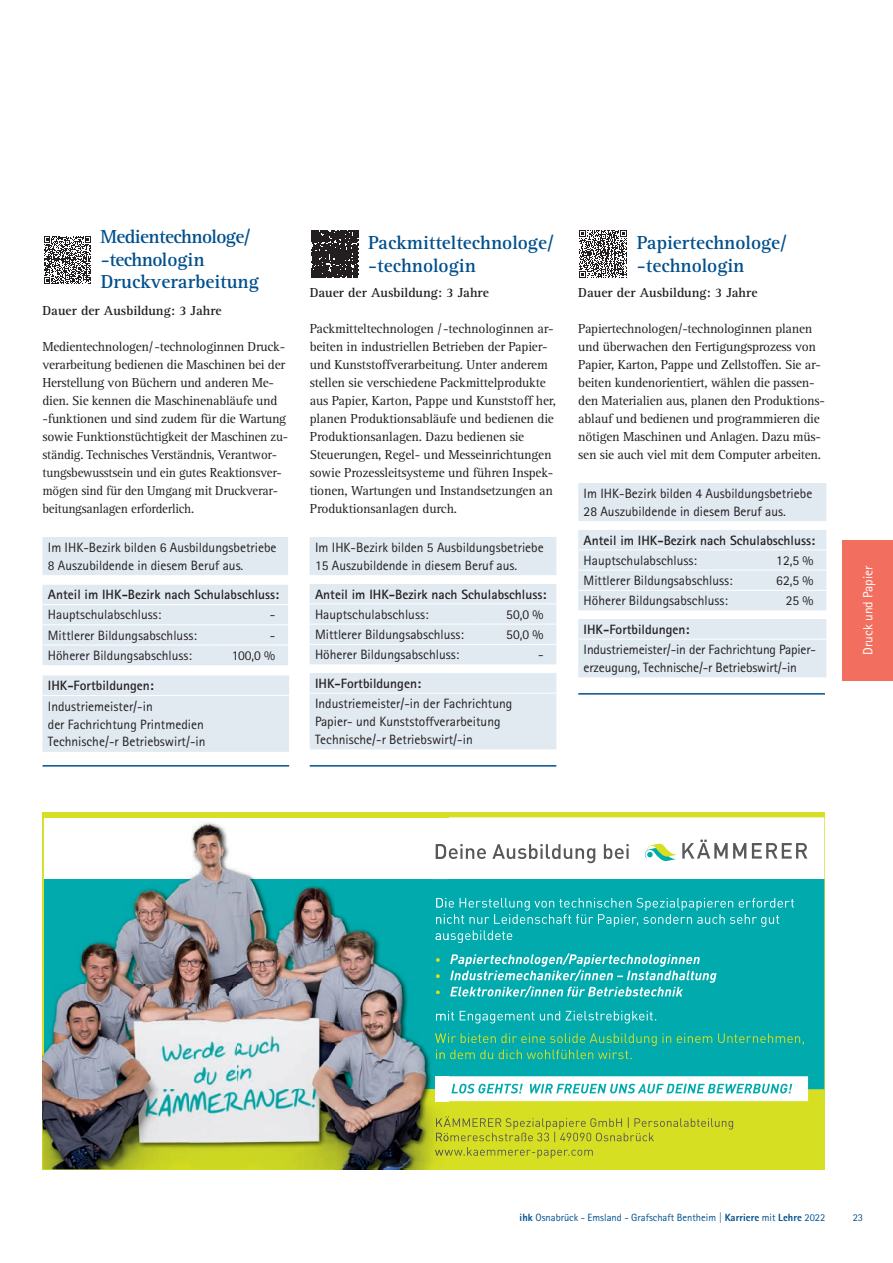
<style>
.page{position:relative;width:893px;height:1263px;background:#fff}
.page>*{position:absolute;margin:0;border:0;box-sizing:border-box;transform-origin:0 0}
.t1{font:700 19.5px/22.5px "Rotis Serif Std";color:#004f8c}
.t2{font:700 19.5px/22.5px "Rotis Serif Std";letter-spacing:-.03em;color:#004f8c}
.t3{font:13.5px/18px "Rotis Serif Std";letter-spacing:-.02em;color:#231f20}
.t4{font:13.5px/18px "Rotis Sans Serif Std";color:#231f20}
.t5{font:700 13.5px "Rotis Sans Serif Pro";color:#231f20}
.t6{font:700 13.5px "Rotis Serif Std";color:#231f20}
.t7{font:13.5px "Rotis Sans Serif Std";color:#fff}
.t8{font:10.5px "Rotis Sans Serif Std";color:#004f8c}
.s1{font-weight:800}
</style>
<div class="page">
<div style="left:842px;top:540px;width:51px;height:140px;background:#f26f5f"></div>
<hr style="left:43px;top:765px;width:246px;height:1px;background:#004f8c">
<svg style="left:44px;top:236px;width:47px;height:48px"></svg>
<svg style="left:43px;top:537px;width:245px;height:128px;background:#e3eaf2"></svg>
<hr style="left:43px;top:604px;width:169px;height:1px;background:#fff">
<hr style="left:212px;top:604px;width:76px;height:1px;background:#fff">
<hr style="left:43px;top:624px;width:169px;height:1px;background:#fff">
<hr style="left:212px;top:624px;width:76px;height:1px;background:#fff">
<hr style="left:43px;top:645px;width:169px;height:1px;background:#fff">
<hr style="left:212px;top:645px;width:76px;height:1px;background:#fff">
<div style="left:43px;top:675px;width:246px;height:77px;background:#e1e9f1"></div>
<hr style="left:43px;top:695px;width:246px;height:1px;background:#fff">
<hr style="left:310px;top:765px;width:246px;height:1px;background:#004f8c">
<svg style="left:311px;top:230px;width:47px;height:48px;background:#363334"></svg>
<div style="left:310px;top:537px;width:246px;height:212px;background:#e1e9f1"></div>
<svg style="left:310px;top:575px;width:246px;height:98px"></svg>
<hr style="left:310px;top:603px;width:170px;height:1px;background:#fff">
<hr style="left:480px;top:603px;width:76px;height:1px;background:#fff">
<hr style="left:310px;top:624px;width:170px;height:1px;background:#fff">
<hr style="left:480px;top:624px;width:76px;height:1px;background:#fff">
<hr style="left:310px;top:644px;width:170px;height:1px;background:#fff">
<hr style="left:480px;top:644px;width:76px;height:1px;background:#fff">
<hr style="left:310px;top:693px;width:170px;height:1px;background:#fff">
<hr style="left:480px;top:693px;width:76px;height:1px;background:#fff">
<hr style="left:578px;top:693px;width:247px;height:1px;background:#004f8c">
<svg style="left:579px;top:230px;width:48px;height:48px"></svg>
<div style="left:578px;top:483px;width:248px;height:194px;background:#e1e9f1"></div>
<svg style="left:578px;top:521px;width:248px;height:98px"></svg>
<hr style="left:578px;top:549px;width:172px;height:1px;background:#fff">
<hr style="left:750px;top:549px;width:76px;height:1px;background:#fff">
<hr style="left:578px;top:570px;width:172px;height:1px;background:#fff">
<hr style="left:750px;top:570px;width:76px;height:1px;background:#fff">
<hr style="left:578px;top:590px;width:172px;height:1px;background:#fff">
<hr style="left:750px;top:590px;width:76px;height:1px;background:#fff">
<hr style="left:578px;top:639px;width:172px;height:1px;background:#fff">
<hr style="left:750px;top:639px;width:76px;height:1px;background:#fff">
<svg style="left:43px;top:812px;width:782px;height:357px;fill:#d6df21"></svg>
<img style="left:444px;top:1101px;width:4px;height:68px">
<hr style="left:444px;top:1076px;width:4px;height:25px;background:#fff">
<hr style="left:43px;top:816px;width:401px;height:1px;background:#d6df21">
<img style="left:44px;top:818px;width:389px;height:4px">
<img style="left:44px;top:879px;width:400px;height:290px">
<hr style="left:43px;top:817px;width:401px;height:1px;background:#d6df21">
<div style="left:435px;top:1076px;width:9px;height:25px;background:#fff"></div>
<svg style="left:433px;top:817px;width:374px;height:259px"></svg>
<svg style="left:433px;top:1169px;width:15px;height:1px"></svg>
<svg style="left:435px;top:1116px;width:298px;height:42px;background:#c7cf27"></svg>
<img style="left:44px;top:822px;width:242px;height:57px">
<div style="left:286px;top:822px;width:147px;height:57px;background:#fff"></div>
<img style="left:43px;top:822px;width:1px;height:298px">
<img style="left:43px;top:1120px;width:292px;height:49px">
<img style="left:335px;top:1169px;width:98px;height:1px">
<h1 class="t2" style="left:100px;top:226px;width:160px">Medientechnologe/ -technologin<br>Druckverarbeitung</h1>
<p class="t6" style="left:43px;top:303px;width:181px">Dauer der Ausbildung: 3 Jahre</p>
<p class="t3" style="left:43px;top:338px;width:247px">Medientechnologen/-technologinnen Druck&shy;verarbeitung bedienen die Maschinen bei der Herstellung von Büchern und anderen Me&shy;dien. Sie kennen die Maschinenabläufe und -funktionen und sind zudem für die Wartung sowie Funktionstüchtigkeit der Maschinen zu&shy;ständig. Technisches Verständnis, Verantwor&shy;tungsbewusstsein und ein gutes Reaktionsver&shy;mögen sind für den Umgang mit Druckverar&shy;beitungsanlagen erforderlich.</p>
<p class="t4" style="left:48px;top:538px;width:230px">Im IHK-Bezirk bilden 6 Ausbildungsbetriebe<br>8 Auszubildende in diesem Beruf aus.</p>
<p class="t5" style="left:48px;top:586px;width:233px">Anteil im IHK-Bezirk nach Schulabschluss:</p>
<p class="t4" style="left:48px;top:606px;width:115px">Hauptschulabschluss:</p>
<p class="t4" style="left:270px;top:606px;width:7px">-</p>
<p class="t4" style="left:48px;top:626px;width:151px">Mittlerer Bildungsabschluss:</p>
<p class="t4" style="left:270px;top:626px;width:7px">-</p>
<p class="t4" style="left:48px;top:646px;width:146px">Höherer Bildungsabschluss:</p>
<p class="t4" style="left:232px;top:646px;width:45px">100,0 %</p>
<p class="t5" style="left:48px;top:677px;width:108px">IHK-Fortbildungen:</p>
<p class="t4" style="left:48px;top:697px;width:159px">Industriemeister/-in<br>der Fachrichtung Printmedien<br>Technische/-r Betriebswirt/-in</p>
<h1 class="t1" style="left:368px;top:232px;width:187px">Packmitteltechnologe/ -technologin</h1>
<p class="t6" style="left:310px;top:285px;width:181px">Dauer der Ausbildung: 3 Jahre</p>
<p class="t3" style="left:310px;top:320px;width:248px">Packmitteltechnologen /-technologinnen ar&shy;beiten in industriellen Betrieben der Papier&shy;und Kunststoffverarbeitung. Unter anderem stellen sie verschiedene Packmittelprodukte aus Papier, Karton, Pappe und Kunststoff her, planen Produktionsabläufe und bedienen die Produktionsanlagen. Dazu bedienen sie Steuerungen, Regel- und Messeinrichtungen sowie Prozessleitsysteme und führen Inspek&shy;tionen, Wartungen und Instandsetzungen an Produktionsanlagen durch.</p>
<p class="t4" style="left:315px;top:538px;width:230px">Im IHK-Bezirk bilden 5 Ausbildungsbetriebe<br>15 Auszubildende in diesem Beruf aus.</p>
<p class="t5" style="left:315px;top:585px;width:233px">Anteil im IHK-Bezirk nach Schulabschluss:</p>
<p class="t4" style="left:315px;top:605px;width:115px">Hauptschulabschluss:</p>
<p class="t4" style="left:506px;top:605px;width:39px">50,0 %</p>
<p class="t4" style="left:315px;top:625px;width:151px">Mittlerer Bildungsabschluss:</p>
<p class="t4" style="left:506px;top:625px;width:39px">50,0 %</p>
<p class="t4" style="left:315px;top:645px;width:146px">Höherer Bildungsabschluss:</p>
<p class="t4" style="left:538px;top:645px;width:7px">-</p>
<p class="t5" style="left:315px;top:675px;width:108px">IHK-Fortbildungen:</p>
<p class="t4" style="left:315px;top:694px;width:199px">Industriemeister/-in der Fachrichtung<br>Papier- und Kunststoffverarbeitung<br>Technische/-r Betriebswirt/-in</p>
<h1 class="t1" style="left:637px;top:232px;width:152px">Papiertechnologe/ -technologin</h1>
<p class="t6" style="left:578px;top:285px;width:181px">Dauer der Ausbildung: 3 Jahre</p>
<p class="t3" style="left:578px;top:320px;width:248px">Papiertechnologen/-technologinnen planen und überwachen den Fertigungsprozess von Papier, Karton, Pappe und Zellstoffen. Sie ar&shy;beiten kundenorientiert, wählen die passen&shy;den Materialien aus, planen den Produktions&shy;ablauf und bedienen und programmieren die nötigen Maschinen und Anlagen. Dazu müs&shy;sen sie auch viel mit dem Computer arbeiten.</p>
<p class="t4" style="left:584px;top:484px;width:230px">Im IHK-Bezirk bilden 4 Ausbildungsbetriebe<br>28 Auszubildende in diesem Beruf aus.</p>
<p class="t5" style="left:584px;top:531px;width:233px">Anteil im IHK-Bezirk nach Schulabschluss:</p>
<p class="t4" style="left:584px;top:551px;width:115px">Hauptschulabschluss:</p>
<p class="t4" style="left:776px;top:551px;width:39px">12,5 %</p>
<p class="t4" style="left:584px;top:571px;width:151px">Mittlerer Bildungsabschluss:</p>
<p class="t4" style="left:776px;top:571px;width:39px">62,5 %</p>
<p class="t4" style="left:584px;top:591px;width:146px">Höherer Bildungsabschluss:</p>
<p class="t4" style="left:786px;top:591px;width:29px">25 %</p>
<p class="t5" style="left:584px;top:621px;width:108px">IHK-Fortbildungen:</p>
<p class="t4" style="left:584px;top:640px;width:234px">Industriemeister/-in der Fachrichtung Papier&shy;erzeugung, Technische/-r Betriebswirt/-in</p>
<p class="t7" style="left:860px;top:655px;width:91px;rotate:-90deg">Druck und Papier</p>
<p class="t8" style="left:520px;top:1211px;width:307px"><span class="s1">ihk</span> Osnabrück - Emsland - Grafschaft Bentheim | <span class="s1">Karriere</span> mit <span class="s1">Lehre</span> 2022</p>
<p class="t8" style="left:853px;top:1211px;width:12px">23</p>
</div>
